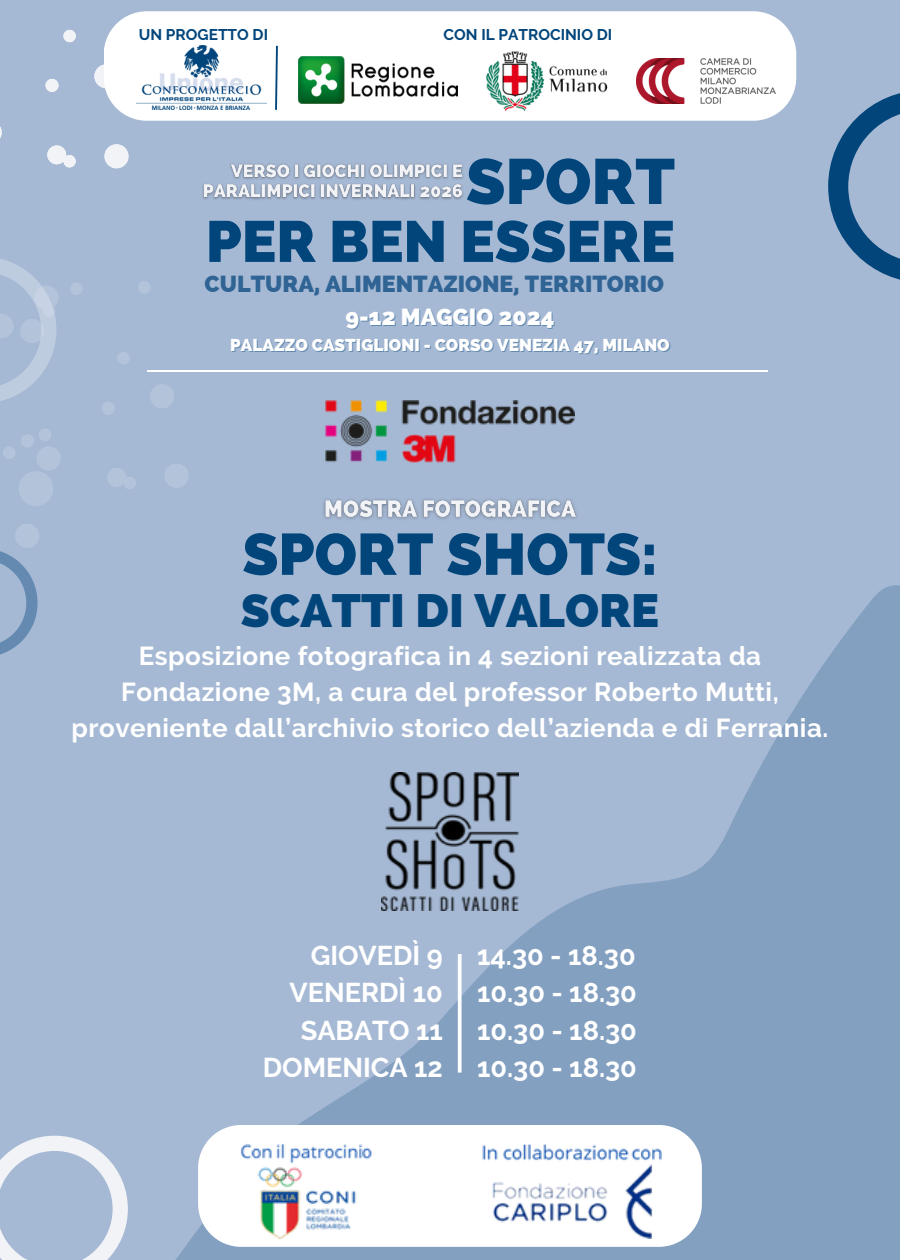
<style>
.page{position:relative;width:900px;height:1260px;background:#a6b9d4}
.page>*{position:absolute;margin:0;border:0;box-sizing:border-box;transform-origin:0 0}
.t1{font:800 63.75px "Raleway";color:#01457b}
.t2{font:800 58.25px "Raleway";color:#01457b}
.t3{font:800 58px "Raleway";color:#01457b}
.t4{font:800 46.75px "Raleway";color:#01457b}
.t5{font:700 27px/37.5px "Raleway";color:#fff;text-align:right}
.t6{font:700 26px/35.8px "Raleway";letter-spacing:.02em;color:#fff;text-align:center}
.t7{font:800 23.25px "Raleway";color:#306495}
.t8{font:800 23.25px "Raleway";color:#fff}
.t9{font:800 17.25px "Raleway";color:#fff}
.t10{font:700 15.5px "Raleway";color:#01457b}
</style>
<div class="page">
<svg style="left:0;top:126px;width:2px;height:12px"></svg>
<div style="left:94px;top:64px;width:25px;height:25px;background:#f2f3f7;border-radius:50%"></div>
<svg style="left:47px;top:145px;width:29px;height:23px"></svg>
<div style="left:45px;top:79px;width:14px;height:13px;background:#f2f3f7;border-radius:50%"></div>
<div style="left:63px;top:30px;width:13px;height:13px;background:#f2f3f7;border-radius:50%"></div>
<div style="left:104px;top:144px;width:25px;height:25px;background:#f2f3f7;border-radius:11px"></div>
<svg style="left:176px;top:585px;width:724px;height:675px"></svg>
<svg style="left:0;top:1136px;width:128px;height:124px"></svg>
<div style="left:18px;top:471px;width:36px;height:35px;background:#b3c3da;border-radius:50%"></div>
<div style="left:36px;top:446px;width:25px;height:25px;background:#b3c3da;border-radius:50%"></div>
<div style="left:150px;top:384px;width:25px;height:25px;background:#b3c3da;border-radius:50%"></div>
<svg style="left:107px;top:468px;width:29px;height:21px"></svg>
<div style="left:21px;top:434px;width:13px;height:14px;background:#b3c3da;border-radius:50%"></div>
<div style="left:102px;top:402px;width:13px;height:13px;background:#b3c3da;border-radius:50%"></div>
<div style="left:138px;top:281px;width:13px;height:13px;background:#b3c3da;border-radius:50%"></div>
<div style="left:70px;top:282px;width:13px;height:13px;background:#b3c3da;border-radius:50%"></div>
<div style="left:117px;top:352px;width:13px;height:12px;background:#b3c3da;border-radius:50%"></div>
<div style="left:3px;top:446px;width:13px;height:13px;background:#b3c3da;border-radius:50%"></div>
<div style="left:39px;top:428px;width:12px;height:13px;background:#b3c3da;border-radius:50%"></div>
<div style="left:15px;top:523px;width:25px;height:25px;background:#b3c3da;border-radius:50%"></div>
<div style="left:164px;top:463px;width:25px;height:25px;background:#b3c3da;border-radius:50%"></div>
<svg style="left:828px;top:93px;width:72px;height:187px"></svg>
<svg style="left:0;top:551px;width:38px;height:104px"></svg>
<svg style="left:0;top:259px;width:58px;height:142px"></svg>
<img style="left:382px;top:772px;width:137px;height:139px">
<svg style="left:198px;top:1125px;width:504px;height:122px;background:#f6f8fa"></svg>
<img style="left:223px;top:1136px;width:167px;height:103px">
<img style="left:470px;top:1136px;width:207px;height:103px">
<svg style="left:458px;top:954px;width:4px;height:119px"></svg>
<div style="left:104px;top:11px;width:692px;height:110px;background:#fff"></div>
<img style="left:636px;top:59px;width:139px;height:45px">
<img style="left:298px;top:57px;width:160px;height:47px">
<img style="left:137px;top:46px;width:129px;height:64px">
<svg style="left:274px;top:44px;width:5px;height:68px"></svg>
<img style="left:479px;top:51px;width:69px;height:64px">
<img style="left:545px;top:62px;width:71px;height:52px">
<hr style="left:147px;top:370px;width:621px;height:2px;background:#fff">
<img style="left:202px;top:163px;width:261px;height:37px">
<img style="left:325px;top:400px;width:250px;height:63px">
<img style="left:323px;top:499px;width:254px;height:21px">
<h1 class="t10" style="left:139px;top:25px;width:131px">UN PROGETTO DI</h1>
<p class="t10" style="left:444px;top:25px;width:170px">CON IL PATROCINIO DI</p>
<p class="t1" style="left:466px;top:144px;width:211px">SPORT</p>
<p class="t3" style="left:206px;top:207px;width:471px">PER BEN ESSERE</p>
<h6 class="t7" style="left:205px;top:270px;width:461px">CULTURA, ALIMENTAZIONE, TERRITORIO</h6>
<h5 class="t8" style="left:346px;top:303px;width:210px">9-12 MAGGIO 2024</h5>
<p class="t9" style="left:230px;top:335px;width:441px">PALAZZO CASTIGLIONI - CORSO VENEZIA 47, MILANO</p>
<h1 class="t2" style="left:242px;top:520px;width:417px">SPORT SHOTS:</h1>
<h2 class="t4" style="left:241px;top:583px;width:420px">SCATTI DI VALORE</h2>
<p class="t6" style="left:72px;top:638px;width:758px">Esposizione fotografica in 4 sezioni realizzata da<br>Fondazione 3M, a cura del professor Roberto Mutti, proveniente dall’archivio storico dell’azienda e di Ferrania.</p>
<p class="t5" style="left:263px;top:936px;width:182px">GIOVEDÌ 9<br>VENERDÌ 10<br>SABATO 11<br>DOMENICA 12</p>
<p class="t5" style="left:477px;top:936px;width:161px;text-align:justify">14.30 - 18.30<br>10.30 - 18.30<br>10.30 - 18.30<br>10.30 - 18.30</p>
</div>
